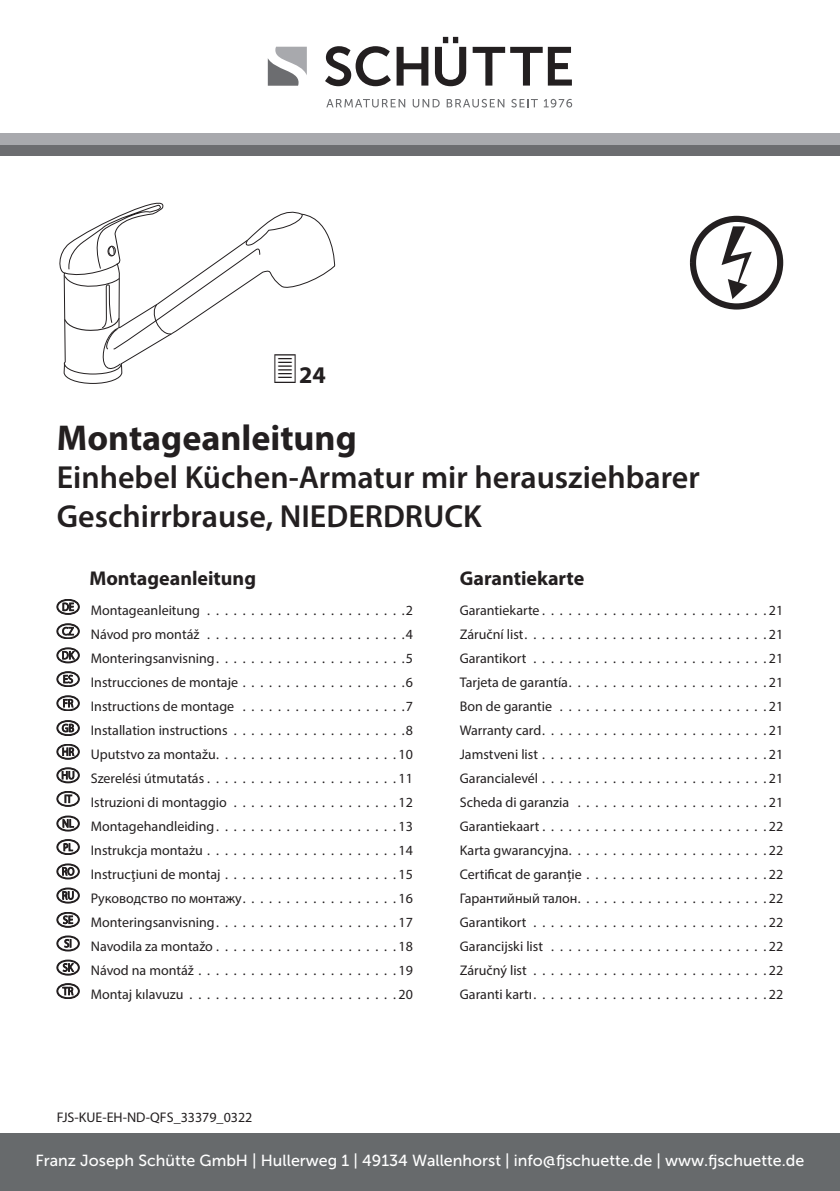
<style>
.page{position:relative;width:840px;height:1191px;background:#fff}
.page>*{position:absolute;margin:0;border:0;box-sizing:border-box;transform-origin:0 0}
.t1{font:700 36px "Myriad Pro";color:#231f20}
.t2{font:600 32px/38.4px "Myriad Pro";color:#231f20}
.t3{font:700 24px "Myriad Pro";color:#231f20}
.t4{font:700 20px "Myriad Pro";color:#231f20}
.t5{font:16px "Museo Sans 500";color:#fff}
.t6{font:14px/24px "Myriad Pro";color:#231f20;text-align:justify}
.t7{font:11.4px/24.2px "Myriad Pro";color:#231f20;text-align:justify;scale:.9 1}
.t8{font:10.8px "Futura";color:#231f20;scale:.9 1}
</style>
<div class="page">
<div style="left:0;top:1134px;width:839px;height:57px;background:#676a6c"></div>
<div style="left:0;top:144px;width:839px;height:11px;background:#6c6d70"></div>
<div style="left:0;top:133px;width:839px;height:11px;background:#a8a9ad"></div>
<svg style="left:326px;top:99px;width:79px;height:9px"></svg>
<svg style="left:412px;top:99px;width:27px;height:9px"></svg>
<svg style="left:446px;top:99px;width:58px;height:9px"></svg>
<svg style="left:511px;top:99px;width:26px;height:9px"></svg>
<svg style="left:543px;top:99px;width:29px;height:9px"></svg>
<svg style="left:325px;top:46px;width:65px;height:40px"></svg>
<svg style="left:396px;top:47px;width:32px;height:39px"></svg>
<svg style="left:434px;top:37px;width:32px;height:49px"></svg>
<svg style="left:472px;top:47px;width:99px;height:39px"></svg>
<svg style="left:268px;top:47px;width:39px;height:39px"></svg>
<svg style="left:57px;top:599px;width:22px;height:15px"></svg>
<svg style="left:57px;top:623px;width:22px;height:16px"></svg>
<svg style="left:57px;top:647px;width:22px;height:16px"></svg>
<svg style="left:57px;top:671px;width:22px;height:16px"></svg>
<svg style="left:57px;top:695px;width:22px;height:16px"></svg>
<svg style="left:57px;top:720px;width:22px;height:15px"></svg>
<svg style="left:57px;top:744px;width:22px;height:15px"></svg>
<svg style="left:57px;top:767px;width:22px;height:16px"></svg>
<svg style="left:57px;top:791px;width:22px;height:15px"></svg>
<svg style="left:57px;top:816px;width:22px;height:15px"></svg>
<svg style="left:57px;top:839px;width:22px;height:15px"></svg>
<svg style="left:57px;top:863px;width:22px;height:16px"></svg>
<svg style="left:57px;top:888px;width:22px;height:15px"></svg>
<svg style="left:57px;top:912px;width:22px;height:15px"></svg>
<svg style="left:57px;top:935px;width:22px;height:16px"></svg>
<svg style="left:57px;top:960px;width:22px;height:15px"></svg>
<svg style="left:57px;top:983px;width:22px;height:15px"></svg>
<div style="left:689px;top:216px;width:93px;height:93px;border:6px solid #231f20;border-radius:50%"></div>
<svg style="left:721px;top:226px;width:30px;height:73px"></svg>
<svg style="left:59px;top:202px;width:276px;height:82px"></svg>
<svg style="left:63px;top:204px;width:241px;height:180px"></svg>
<h3 class="t3" style="left:271px;top:359px;width:56px">✓24</h3>
<h1 class="t1" style="left:57px;top:414px;width:301px">Montageanleitung</h1>
<h2 class="t2" style="left:57px;top:457px;width:644px">Einhebel Küchen-Armatur mir herausziehbarer<br>Geschirrbrause, NIEDERDRUCK</h2>
<p class="t7" style="left:62px;top:594px;width:15px">DE CZ DK ES FR GB</p>
<p class="t7" style="left:61px;top:739px;width:16px;line-height:23.6px">HR HU IT</p>
<p class="t7" style="left:62px;top:811px;width:14px">NL</p>
<p class="t8" style="left:63px;top:840px;width:12px">PL</p>
<p class="t7" style="left:62px;top:859px;width:16px;text-align:left">RO<br>RU<br>SE<br>SI<br>SK<br>TR</p>
<h3 class="t4" style="left:89px;top:565px;width:168px">Montageanleitung</h3>
<p class="t6" style="left:91px;top:598px;width:111px">Montageanleitung</p>
<p class="t6" style="left:405px;top:598px;width:9px">2</p>
<p class="t6" style="left:91px;top:622px;width:110px">Návod pro montáž</p>
<p class="t6" style="left:91px;top:622px;width:323px;text-indent:315px">4<br>Monteringsanvisning . . . . . . . . . . . . . . . . . . . . . 5<br>Instrucciones de montaje</p>
<p class="t6" style="left:405px;top:670px;width:9px">6</p>
<p class="t6" style="left:91px;top:694px;width:145px">Instructions de montage</p>
<p class="t6" style="left:405px;top:694px;width:9px">7</p>
<p class="t6" style="left:91px;top:718px;width:138px">Installation instructions</p>
<p class="t6" style="left:91px;top:718px;width:323px;text-indent:315px">8<br>Uputstvo za montažu . . . . . . . . . . . . . . . . . . . . 10<br>Szerelési útmutatás</p>
<p class="t6" style="left:398px;top:765px;width:16px">11</p>
<p class="t6" style="left:91px;top:789px;width:137px">Istruzioni di montaggio</p>
<p class="t6" style="left:91px;top:789px;width:323px;text-indent:307px">12<br>Montagehandleiding . . . . . . . . . . . . . . . . . . . . 13<br>Instrukcja montażu</p>
<p class="t6" style="left:398px;top:837px;width:16px">14</p>
<p class="t6" style="left:91px;top:861px;width:131px">Instrucţiuni de montaj</p>
<p class="t6" style="left:91px;top:861px;width:323px;text-indent:307px">15<br>Руководство по монтажу . . . . . . . . . . . . . . . . . 16<br>Monteringsanvisning . . . . . . . . . . . . . . . . . . . . 17<br>Navodila za montažo</p>
<p class="t6" style="left:398px;top:933px;width:16px">18</p>
<p class="t6" style="left:91px;top:957px;width:104px">Návod na montáž</p>
<p class="t6" style="left:398px;top:957px;width:16px">19</p>
<p class="t6" style="left:91px;top:981px;width:94px">Montaj kılavuzu</p>
<p class="t6" style="left:398px;top:981px;width:16px">20</p>
<p class="t6" style="left:57px;top:1105px;width:197px">FJS-KUE-EH-ND-QFS_33379_0322</p>
<h3 class="t4" style="left:459px;top:565px;width:126px">Garantiekarte</h3>
<p class="t6" style="left:459px;top:598px;width:325px">Garantiekarte . . . . . . . . . . . . . . . . . . . . . . . . . 21<br>Záruční list . . . . . . . . . . . . . . . . . . . . . . . . . . . 21<br>Garantikort</p>
<p class="t6" style="left:459px;top:646px;width:325px;text-indent:309px">21<br>Tarjeta de garantía . . . . . . . . . . . . . . . . . . . . . . 21<br>Bon de garantie</p>
<p class="t6" style="left:459px;top:694px;width:325px;text-indent:309px">21<br>Warranty card . . . . . . . . . . . . . . . . . . . . . . . . . 21<br>Jamstveni list</p>
<p class="t6" style="left:768px;top:742px;width:16px">21</p>
<p class="t6" style="left:459px;top:766px;width:80px">Garancialevél</p>
<p class="t6" style="left:768px;top:766px;width:16px">21</p>
<p class="t6" style="left:459px;top:790px;width:111px">Scheda di garanzia</p>
<p class="t6" style="left:459px;top:790px;width:325px;text-indent:309px">21<br>Garantiekaart . . . . . . . . . . . . . . . . . . . . . . . . . . 22<br>Karta gwarancyjna . . . . . . . . . . . . . . . . . . . . . . 22<br>Certificat de garanție</p>
<p class="t6" style="left:459px;top:862px;width:325px;text-indent:309px">22<br>Гарантийный талон . . . . . . . . . . . . . . . . . . . . . 22<br>Garantikort</p>
<p class="t6" style="left:768px;top:910px;width:16px">22</p>
<p class="t6" style="left:459px;top:934px;width:85px">Garancijski list</p>
<p class="t6" style="left:768px;top:934px;width:16px">22</p>
<p class="t6" style="left:459px;top:958px;width:68px">Záručný list</p>
<p class="t6" style="left:459px;top:958px;width:325px;text-align:right">22<br>Garanti kartı . . . . . . . . . . . . . . . . . . . . . . . . . . 22</p>
<p class="t5" style="left:36px;top:1151px;width:770px">Franz Joseph Schütte GmbH | Hullerweg 1 | 49134 Wallenhorst | info@fjschuette.de | www.fjschuette.de</p>
</div>
